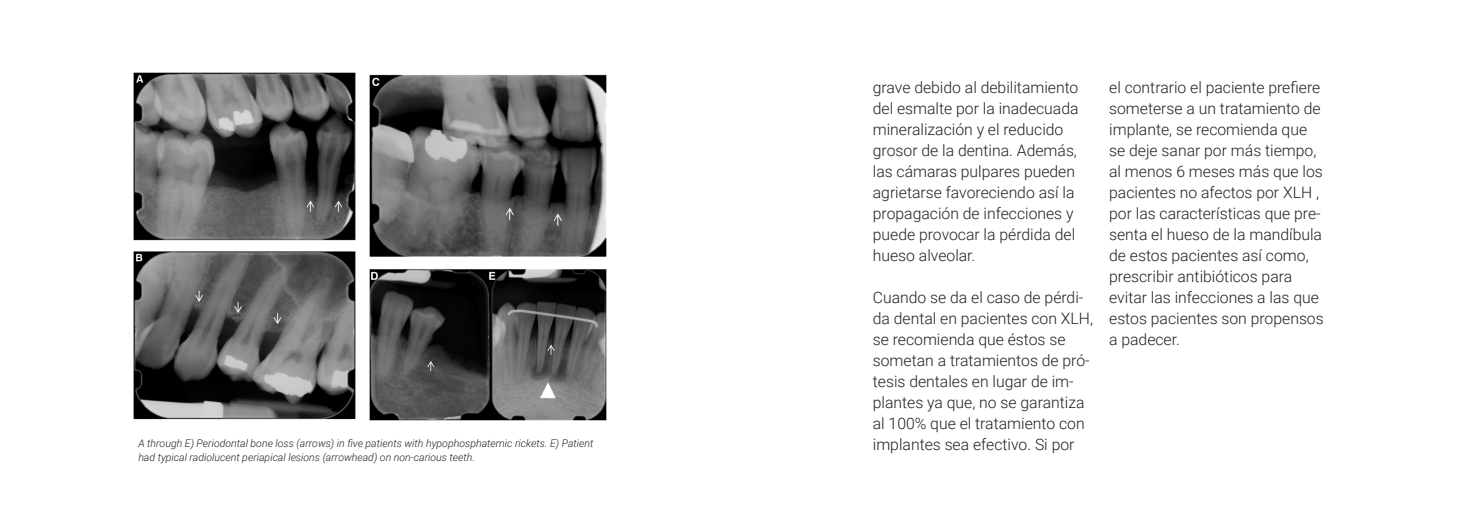
<style>
.page{position:relative;width:1469px;height:521px;background:#fff}
.page>*{position:absolute;margin:0;border:0;box-sizing:border-box;transform-origin:0 0}
.t1{font:300 15.75px/21px "Roboto";color:#231f20}
.t2{font:italic 300 10.5px "Roboto";color:#231f20}
.t3{font:10.15px "Adv Korinna R";letter-spacing:-.025em;color:#231f20}
.t4{font:9.8px "Adv Korinna R";color:#231f20}
</style>
<div class="page">
<img style="left:133px;top:73px;width:222px;height:347px">
<img style="left:369px;top:74px;width:237px;height:346px">
<p class="t2" style="left:138px;top:436px;width:456px">A through E) Periodontal bone loss (arrows) in five patients with hypophosphatemic rickets. E) Patient</p>
<p class="t4" style="left:341px;top:439px;width:25px">1532</p>
<p class="t2" style="left:138px;top:450px;width:338px">had typical radiolucent periapical lesions (arrowhead) on non-carious teeth.</p>
<p class="t3" style="left:387px;top:440px;width:250px">phosphatemic rickets, such as BOP and PSM</p>
<p class="t1" style="left:872px;top:76px;width:207px">grave debido al debilitamiento del esmalte por la inadecuada mineralización y el reducido grosor de la dentina. Además, las cámaras pulpares pueden agrietarse favoreciendo así la propagación de infecciones y puede provocar la pérdida del hueso alveolar.</p>
<p class="t1" style="left:872px;top:286px;width:222px">Cuando se da el caso de pérdi&shy;da dental en pacientes con XLH, se recomienda que éstos se sometan a tratamientos de pró&shy;tesis dentales en lugar de im&shy;plantes ya que, no se garantiza al 100% que el tratamiento con implantes sea efectivo. Si por</p>
<p class="t1" style="left:1109px;top:76px;width:216px">el contrario el paciente prefiere someterse a un tratamiento de implante, se recomienda que se deje sanar por más tiempo, al menos 6 meses más que los pacientes no afectos por XLH , por las características que pre&shy;senta el hueso de la mandíbula de estos pacientes así como, prescribir antibióticos para evitar las infecciones a las que estos pacientes son propensos a padecer.</p>
</div>
